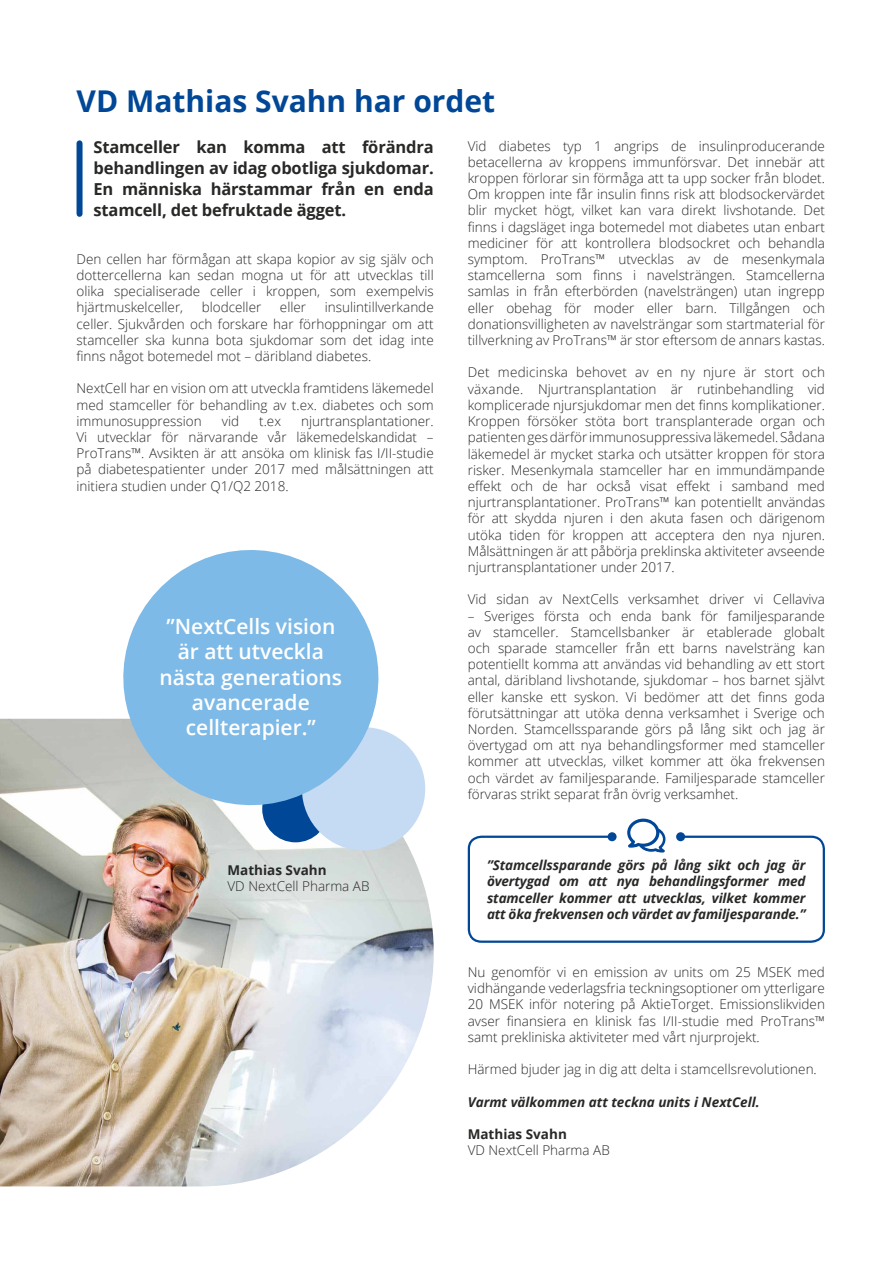
<style>
.page{position:relative;width:893px;height:1263px;background:#fff}
.page>*{position:absolute;margin:0;border:0;box-sizing:border-box;transform-origin:0 0}
.t1{font:700 30px "Open Sans";color:#004797}
.t2{font:600 21px/25.2px "Open Sans";color:#fff;text-align:center}
.t3{font:700 16.5px/21px "Open Sans";letter-spacing:-.01em;color:#282827;text-align:justify}
.t4{font:300 13.5px/16.2px "Open Sans";color:#282827;text-align:justify}
.t5{font:italic 700 13.5px/16.5px "Open Sans";letter-spacing:-.01em;color:#282827;text-align:justify}
.t6{font:700 13.5px "Open Sans";color:#282827}
</style>
<div class="page">
<img style="left:0;top:719px;width:434px;height:467px">
<div style="left:262px;top:776px;width:67px;height:66px;background:#004797;border-radius:50%"></div>
<div style="left:77px;top:143px;width:6px;height:71px;background:#004797"></div>
<div style="left:302px;top:727px;width:123px;height:123px;background:#c4dbf3;border-radius:50%"></div>
<svg style="left:106px;top:550px;width:289px;height:272px;fill:#7ebae7"></svg>
<div style="left:468px;top:836px;width:357px;height:107px;border:2px solid #004797;border-radius:12px"></div>
<div style="left:608px;top:832px;width:9px;height:9px;background:#004797;border-radius:50%"></div>
<div style="left:676px;top:832px;width:9px;height:9px;background:#004797;border-radius:50%"></div>
<svg style="left:627px;top:819px;width:38px;height:33px"></svg>
<h1 class="t1" style="left:77px;top:80px;width:420px">VD Mathias Svahn har ordet</h1>
<p class="t3" style="left:94px;top:136px;width:342px">Stamceller kan komma att förändra behandlingen av idag obotliga sjukdomar.<br>En människa härstammar från en enda stamcell, det befruktade ägget.</p>
<p class="t4" style="left:77px;top:250px;width:359px">Den cellen har förmågan att skapa kopior av sig själv och dottercellerna kan sedan mogna ut för att utvecklas till olika specialiserade celler i kroppen, som exempelvis hjärtmuskelceller,</p>
<p class="t4" style="left:77px;top:299px;width:359px;text-indent:248px">insulintillverkande celler. Sjukvården och forskare har förhoppningar om att stamceller ska kunna bota sjukdomar som det idag inte finns något botemedel mot – däribland diabetes.</p>
<p class="t4" style="left:77px;top:380px;width:359px">NextCell har en vision om att utveckla framtidens läkemedel med stamceller för behandling av t.ex. diabetes och som immunosuppression</p>
<p class="t4" style="left:202px;top:299px;width:61px">blodceller</p>
<p class="t4" style="left:280px;top:299px;width:28px">eller</p>
<p class="t4" style="left:77px;top:412px;width:359px;text-indent:225px">njurtransplantationer.<br>Vi utvecklar för närvarande vår läkemedelskandidat – ProTrans™. Avsikten är att ansöka om klinisk fas I/II-studie på diabetespatienter under 2017 med målsättningen att initiera studien under Q1/Q2 2018.</p>
<p class="t4" style="left:222px;top:412px;width:19px">vid</p>
<p class="t4" style="left:259px;top:412px;width:23px">t.ex</p>
<h2 class="t2" style="left:160px;top:613px;width:184px">”NextCells vision är att utveckla nästa generations avancerade cellterapier.”</h2>
<p class="t6" style="left:227px;top:860px;width:101px">Mathias Svahn</p>
<p class="t4" style="left:227px;top:878px;width:144px">VD NextCell Pharma AB</p>
<p class="t4" style="left:468px;top:137px;width:359px">Vid diabetes typ 1 angrips de insulinproducerande betacellerna av kroppens immunförsvar. Det innebär att kroppen förlorar sin förmåga att ta upp socker från blodet.<br>Om kroppen inte får insulin finns risk att blodsockervärdet blir mycket högt, vilket kan vara direkt livshotande. Det finns i dagsläget inga botemedel mot diabetes utan enbart mediciner för att kontrollera blodsockret och behandla symptom. ProTrans™ utvecklas av de mesenkymala stamcellerna som finns i navelsträngen. Stamcellerna samlas in från efterbörden (navelsträngen) utan ingrepp eller obehag för moder eller barn. Tillgången och donationsvilligheten av navelsträngar som startmaterial för tillverkning av ProTrans™ är stor eftersom de annars kastas.</p>
<p class="t4" style="left:468px;top:364px;width:359px">Det medicinska behovet av en ny njure är stort och växande. Njurtransplantation är rutinbehandling vid komplicerade njursjukdomar men det finns komplikationer.<br>Kroppen försöker stöta bort transplanterade organ och patienten ges därför immunosuppressiva läkemedel. Sådana läkemedel är mycket starka och utsätter kroppen för stora risker. Mesenkymala stamceller har en immundämpande effekt och de har också visat effekt i samband med njurtransplantationer. ProTrans™ kan potentiellt användas för att skydda njuren i den akuta fasen och därigenom utöka tiden för kroppen att acceptera den nya njuren.<br>Målsättningen är att påbörja preklinska aktiviteter avseende njurtransplantationer under 2017.</p>
<p class="t4" style="left:468px;top:591px;width:359px">Vid sidan av NextCells verksamhet driver vi Cellaviva</p>
<p class="t4" style="left:468px;top:607px;width:359px">– Sveriges första och enda bank för familjesparande av stamceller. Stamcellsbanker är etablerade globalt och sparade stamceller från ett barns navelsträng kan potentiellt komma att användas vid behandling av ett stort antal, däribland livshotande, sjukdomar – hos barnet självt eller kanske ett syskon. Vi bedömer att det finns goda förutsättningar att utöka denna verksamhet i Sverige och Norden. Stamcellssparande görs på lång sikt och jag är övertygad om att nya behandlingsformer med stamceller kommer att utvecklas, vilket kommer att öka frekvensen och värdet av familjesparande. Familjesparade stamceller förvaras strikt separat från övrig verksamhet.</p>
<p class="t5" style="left:487px;top:856px;width:320px">”Stamcellssparande görs på lång sikt och jag är övertygad om att nya behandlingsformer med stamceller kommer att utvecklas, vilket kommer att öka frekvensen och värdet av familjesparande.”</p>
<p class="t4" style="left:468px;top:963px;width:359px">Nu genomför vi en emission av units om 25 MSEK med vidhängande vederlagsfria teckningsoptioner om ytterligare 20 MSEK inför notering på AktieTorget. Emissionslikviden avser finansiera en klinisk fas I/II-studie med ProTrans™ samt prekliniska aktiviteter med vårt njurprojekt.</p>
<p class="t4" style="left:468px;top:1061px;width:351px">Härmed bjuder jag in dig att delta i stamcellsrevolutionen.</p>
<p class="t5" style="left:468px;top:1093px;width:293px">Varmt välkommen att teckna units i NextCell.</p>
<p class="t6" style="left:468px;top:1124px;width:101px">Mathias Svahn</p>
<p class="t4" style="left:468px;top:1142px;width:144px">VD NextCell Pharma AB</p>
</div>
